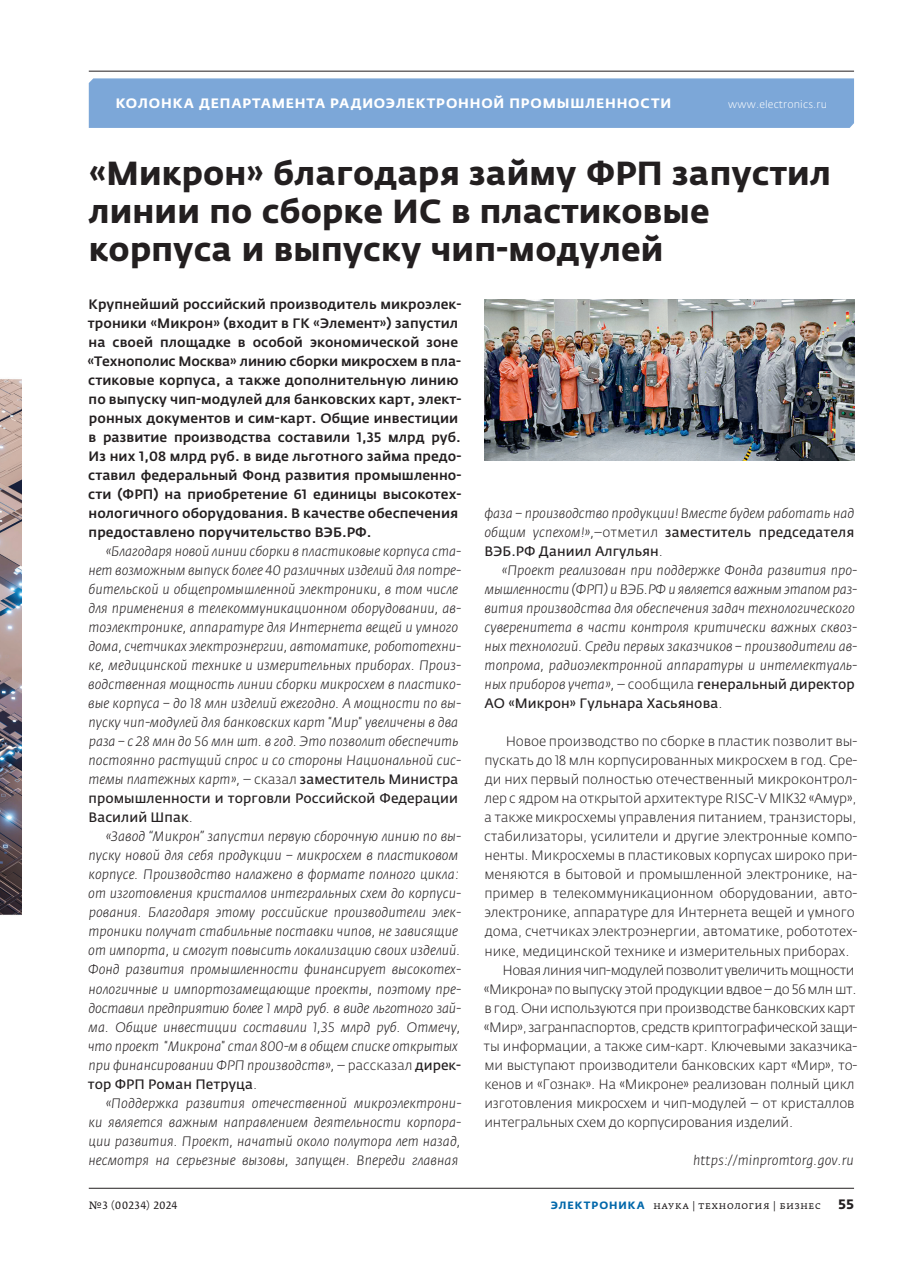
<style>
.page{position:relative;width:923px;height:1276px;background:#fff}
.page>*{position:absolute;margin:0;border:0;box-sizing:border-box;transform-origin:0 0}
.t1{font:700 33px/38.1px "Fedra Sans Pro";letter-spacing:.005em;color:#231f20}
.t2{font:italic 300 13.5px/19px "Fedra Sans Pro";letter-spacing:.005em;color:#231f20}
.t3{font:300 13.5px "Fedra Sans Pro";letter-spacing:-.005em;color:#231f20}
.t4{font:500 13.5px/19px "Fedra Sans Pro";letter-spacing:.005em;color:#231f20}
.t5{font:300 13.5px "Fedra Sans Pro";letter-spacing:-.025em;color:#231f20}
.t6{font:700 13.5px "Fedra Sans Alt Pro";letter-spacing:.06em;color:#fff}
.t7{font:300 13.5px "Fedra Sans Pro";letter-spacing:-.035em;color:#231f20}
.t8{font:700 13.5px "Fedra Sans Pro";color:#231f20}
.t9{font:10.5px "Fedra Serif A Pro";letter-spacing:.03em;color:#231f20}
.t10{font:300 10.5px "Fedra Sans Pro";letter-spacing:.015em;color:#fff}
.s1{font-family:"Fedra Sans Cond Pro";font-style:normal}
.s2{font-style:normal}
.s3{font-weight:400;font-style:normal}
.s4{font-family:"Fedra Sans Alt Pro";font-weight:700;color:#0067aa}
</style>
<div class="page">
<div style="left:89px;top:78px;width:765px;height:50px;background:#7ca7d8"></div>
<hr style="left:89px;top:71px;width:765px;height:1px;background:#231f20">
<hr style="left:89px;top:1188px;width:765px;height:1px;background:#231f20">
<img style="left:485px;top:299px;width:369px;height:162px">
<img style="left:0;top:379px;width:21px;height:536px">
<p class="t6" style="left:116px;top:95px;width:557px">КОЛОНКА ДЕПАРТАМЕНТА РАДИОЭЛЕКТРОННОЙ ПРОМЫШЛЕННОСТИ</p>
<p class="t10" style="left:728px;top:98px;width:100px">www.electronics.ru</p>
<h1 class="t1" style="left:89px;top:154px;width:743px">«Микрон» благодаря займу ФРП запустил линии по сборке ИС в пластиковые корпуса и выпуску чип-модулей</h1>
<p class="t4" style="left:88px;top:294px;width:375px">Крупнейший российский производитель микроэлек&shy;троники «Микрон» (входит в ГК «Элемент») запустил на своей площадке в особой экономической зоне «Технополис Москва» линию сборки микросхем в пла&shy;стиковые корпуса, а также дополнительную линию по выпуску чип-модулей для банковских карт, элект&shy;ронных документов и сим-карт. Общие инвестиции в развитие производства составили 1,35 млрд руб.<br>Из них 1,08 млрд руб. в виде льготного займа предо&shy;ставил федеральный Фонд развития промышленно&shy;сти (ФРП) на приобретение 61 единицы высокотех&shy;нологичного оборудования. В качестве обеспечения предоставлено поручительство ВЭБ.РФ.</p>
<p class="t2" style="left:88px;top:541px;width:374px;text-indent:17px">«Благодаря новой линии сборки в пластиковые корпуса ста&shy;нет возможным выпуск более 40 различных изделий для потре&shy;бительской и общепромышленной электроники, в том числе для применения в телекоммуникационном оборудовании, ав&shy;тоэлектронике, аппаратуре для Интернета вещей и умного дома, счетчиках электроэнергии, автоматике, робототехни&shy;ке, медицинской технике и измерительных приборах. Произ&shy;водственная мощность линии сборки микросхем в пластико&shy;вые корпуса – до 18 млн изделий ежегодно. А мощности по вы&shy;пуску чип-модулей для банковских карт <span class="s1">“</span>Мир<span class="s1">”</span> увеличены в два раза – с 28 млн до 56 млн шт. в год. Это позволит обеспечить постоянно растущий спрос и со стороны Национальной сис&shy;темы платежных карт», <span class="s2">– сказал</span> <span class="s3">заместитель Министра промышленности и торговли Российской Федерации Василий Шпак</span><span class="s2">.</span></p>
<p class="t2" style="left:88px;top:827px;width:375px;text-indent:18px">«Завод “Микрон” запустил первую сборочную линию по вы&shy;пуску новой для себя продукции – микросхем в пластиковом корпусе. Производство налажено в формате полного цикла: от изготовления кристаллов интегральных схем до корпуси&shy;рования. Благодаря этому российские производители элек&shy;троники получат стабильные поставки чипов, не зависящие от импорта, и смогут повысить локализацию своих изделий.<br>Фонд развития промышленности финансирует высокотех&shy;нологичные и импортозамещающие проекты, поэтому пре&shy;доставил предприятию более 1 млрд руб. в виде льготного зай&shy;ма. Общие инвестиции составили 1,35 млрд руб. Отмечу, что проект <span class="s1">“</span>Микрона<span class="s1">”</span> стал 800-м в общем списке открытых при финансировании ФРП производств», <span class="s2">– рассказал</span> <span class="s3">дирек&shy;тор ФРП Роман Петруца</span><span class="s2">.</span></p>
<p class="t2" style="left:88px;top:1093px;width:374px;text-align:justify;text-indent:17px">«Поддержка развития отечественной микроэлектрони&shy;ки является важным направлением деятельности корпора&shy;ции развития. Проект, начатый около полутора лет назад, несмотря на серьезные вызовы, запущен. Впереди главная</p>
<p class="t2" style="left:484px;top:503px;width:371px;text-align:justify">фаза – производство продукции! Вместе будем работать над общим успехом!»,<span class="s2">–отметил</span> <span class="s3">заместитель председателя ВЭБ.РФ Даниил Алгульян</span><span class="s2">.</span></p>
<p class="t2" style="left:484px;top:561px;width:374px;text-indent:17px">«Проект реализован при поддержке Фонда развития про&shy;мышленности (ФРП) и ВЭБ.РФ и является важным этапом раз&shy;вития производства для обеспечения задач технологического суверенитета в части контроля критически важных сквоз&shy;ных технологий. Среди первых заказчиков – производители ав&shy;топрома, радиоэлектронной аппаратуры и интеллектуаль&shy;ных приборов учета», <span class="s2">– сообщила</span> <span class="s3">генеральный директор АО «Микрон» Гульнара Хасьянова</span><span class="s2">.</span></p>
<p class="t3" style="left:506px;top:733px;width:353px">Новое производство по сборке в пластик позволит вы-</p>
<p class="t3" style="left:484px;top:752px;width:374px">пускать до 18 млн корпусированных микросхем в год. Сре-</p>
<p class="t3" style="left:485px;top:771px;width:374px">ди них первый полностью отечественный микроконтрол-</p>
<p class="t3" style="left:484px;top:790px;width:374px">лер с ядром на открытой архитектуре RISC-V MIK32 «Амур»,</p>
<p class="t3" style="left:484px;top:809px;width:374px">а также микросхемы управления питанием, транзисторы,</p>
<p class="t3" style="left:484px;top:828px;width:375px">стабилизаторы, усилители и другие электронные компо-</p>
<p class="t3" style="left:484px;top:847px;width:374px">ненты. Микросхемы в пластиковых корпусах широко при-</p>
<p class="t3" style="left:484px;top:866px;width:374px">меняются в бытовой и промышленной электронике, на-</p>
<p class="t3" style="left:484px;top:885px;width:374px">пример в телекоммуникационном оборудовании, авто-</p>
<p class="t3" style="left:484px;top:904px;width:372px">электронике, аппаратуре для Интернета вещей и умного</p>
<p class="t3" style="left:485px;top:923px;width:374px">дома, счетчиках электроэнергии, автоматике, робототех-</p>
<p class="t3" style="left:484px;top:942px;width:366px">нике, медицинской технике и измерительных приборах.</p>
<p class="t7" style="left:502px;top:961px;width:354px">Новая линия чип-модулей позволит увеличить мощности</p>
<p class="t5" style="left:484px;top:980px;width:374px">«Микрона» по выпуску этой продукции вдвое – до 56 млн шт.</p>
<p class="t5" style="left:484px;top:999px;width:372px">в год. Они используются при производстве банковских карт</p>
<p class="t5" style="left:484px;top:1018px;width:375px">«Мир», загранпаспортов, средств криптографической защи-</p>
<p class="t3" style="left:483px;top:1037px;width:375px">ты информации, а также сим-карт. Ключевыми заказчика-</p>
<p class="t3" style="left:484px;top:1056px;width:374px">ми выступают производители банковских карт «Мир», то-</p>
<p class="t3" style="left:484px;top:1075px;width:371px">кенов и «Гознак». На «Микроне» реализован полный цикл</p>
<p class="t3" style="left:484px;top:1094px;width:371px">изготовления микросхем и чип-модулей – от кристаллов</p>
<p class="t3" style="left:484px;top:1113px;width:310px">интегральных схем до корпусирования изделий.</p>
<p class="t2" style="left:693px;top:1150px;width:162px">https://minpromtorg.gov.ru</p>
<p class="t9" style="left:89px;top:1198px;width:90px">№3 (00234) 2024</p>
<p class="t9" style="left:551px;top:1198px;width:272px"><span class="s4">ЭЛЕКТРОНИКА</span> наука | технология | бизнес</p>
<p class="t8" style="left:838px;top:1195px;width:17px">55</p>
</div>
